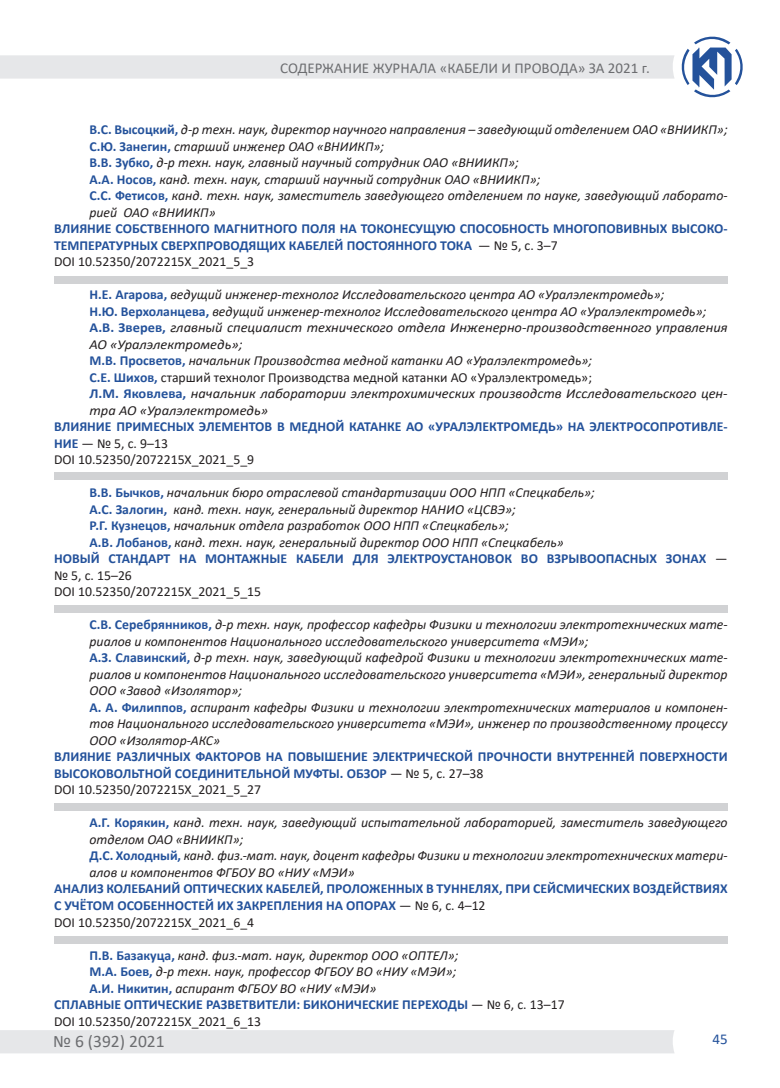
<style>
.page{position:relative;width:780px;height:1088px;background:#fff}
.page>*{position:absolute;margin:0;border:0;box-sizing:border-box;transform-origin:0 0}
.t1{font:17.5px "Calibri";color:#6c6d70}
.t2{font:15px "Calibri";color:#6c6d70}
.t3{font:15px "Calibri";color:#24529b}
.t4{font:italic 13.75px/16.5px "Calibri";color:#231f20}
.t5{font:700 13.75px/16.5px "Calibri";color:#24529b}
.t6{font:13.75px "Calibri";color:#231f20}
.s1{font-weight:700;font-style:normal;color:#24529b}
.s2{font-weight:400;color:#231f20}
.s3{font-style:normal}
</style>
<div class="page">
<svg style="left:0;top:36px;width:743px;height:62px"></svg>
<div style="left:0;top:1030px;width:674px;height:23px;background:#e6e7e9"></div>
<div style="left:54px;top:275px;width:673px;height:8px;background:#d1d2d4"></div>
<div style="left:54px;top:472px;width:673px;height:8px;background:#d1d2d4"></div>
<div style="left:54px;top:605px;width:673px;height:8px;background:#d1d2d4"></div>
<div style="left:54px;top:803px;width:674px;height:8px;background:#d1d2d4"></div>
<div style="left:54px;top:936px;width:674px;height:8px;background:#d1d2d4"></div>
<p class="t2" style="left:280px;top:57px;width:371px">СОДЕРЖАНИЕ ЖУРНАЛА «КАБЕЛИ И ПРОВОДА» ЗА 2021 г.</p>
<p class="t4" style="left:89px;top:121px;width:639px"><span class="s1">В.С. Высоцкий,</span> д-р техн. наук, директор научного направления – заведующий отделением ОАО «ВНИИКП»; <span class="s1">С.Ю. Занегин,</span> старший инженер ОАО «ВНИИКП»;<br><span class="s1">В.В. Зубко,</span> д-р техн. наук, главный научный сотрудник ОАО «ВНИИКП»;<br><span class="s1">А.А. Носов,</span> канд. техн. наук, старший научный сотрудник ОАО «ВНИИКП»;<br><span class="s1">С.С. Фетисов,</span> канд. техн. наук, заместитель заведующего отделением по науке, заведующий лаборато&shy;рией ОАО «ВНИИКП»</p>
<p class="t5" style="left:54px;top:220px;width:675px">ВЛИЯНИЕ СОБСТВЕННОГО МАГНИТНОГО ПОЛЯ НА ТОКОНЕСУЩУЮ СПОСОБНОСТЬ МНОГОПОВИВНЫХ ВЫСОКО-<br>ТЕМПЕРАТУРНЫХ СВЕРХПРОВОДЯЩИХ КАБЕЛЕЙ ПОСТОЯННОГО ТОКА <span class="s2">— № 5, с. 3–7<br>DOI 10.52350/2072215Х_2021_5_3</span></p>
<p class="t4" style="left:89px;top:286px;width:639px"><span class="s1">Н.Е. Агарова,</span> ведущий инженер-технолог Исследовательского центра АО «Уралэлектромедь»;<br><span class="s1">Н.Ю. Верхоланцева,</span> ведущий инженер-технолог Исследовательского центра АО «Уралэлектромедь»; <span class="s1">А.В. Зверев,</span> главный специалист технического отдела Инженерно-производственного управления АО «Уралэлектромедь»;<br><span class="s1">М.В. Просветов,</span> начальник Производства медной катанки АО «Уралэлектромедь»;<br><span class="s1">С.Е. Шихов,</span> <span class="s3">старший технолог Производства медной катанки АО «Уралэлектромедь»;<br></span><span class="s1">Л.М. Яковлева,</span> начальник лаборатории электрохимических производств Исследовательского цен&shy;тра АО «Уралэлектромедь»</p>
<p class="t5" style="left:54px;top:418px;width:675px">ВЛИЯНИЕ ПРИМЕСНЫХ ЭЛЕМЕНТОВ В МЕДНОЙ КАТАНКЕ АО «УРАЛЭЛЕКТРОМЕДЬ» НА ЭЛЕКТРОСОПРОТИВЛЕ-<br>НИЕ <span class="s2">— № 5, с. 9–13<br>DOI 10.52350/2072215Х_2021_5_9</span></p>
<p class="t4" style="left:89px;top:484px;width:507px"><span class="s1">В.В. Бычков,</span> начальник бюро отраслевой стандартизации ООО НПП «Спецкабель»;</p>
<p class="t4" style="left:89px;top:500px;width:427px"><span class="s1">А.С. Залогин,</span> канд. техн. наук, генеральный директор НАНИО «ЦСВЭ»;</p>
<p class="t4" style="left:89px;top:517px;width:420px"><span class="s1">Р.Г. Кузнецов,</span> начальник отдела разработок ООО НПП «Спецкабель»;</p>
<p class="t4" style="left:89px;top:533px;width:476px"><span class="s1">А.В. Лобанов,</span> канд. техн. наук, генеральный директор ООО НПП «Спецкабель»</p>
<p class="t5" style="left:54px;top:550px;width:675px">НОВЫЙ СТАНДАРТ НА МОНТАЖНЫЕ КАБЕЛИ ДЛЯ ЭЛЕКТРОУСТАНОВОК ВО ВЗРЫВООПАСНЫХ ЗОНАХ <span class="s2">—</span></p>
<p class="t6" style="left:54px;top:566px;width:79px">№ 5, с. 15–26</p>
<p class="t6" style="left:54px;top:582px;width:208px">DOI 10.52350/2072215Х_2021_5_15</p>
<p class="t4" style="left:89px;top:616px;width:639px"><span class="s1">С.В. Серебрянников,</span> д-р техн. наук, профессор кафедры Физики и технологии электротехнических мате&shy;риалов и компонентов Национального исследовательского университета «МЭИ»;<br><span class="s1">А.З. Славинский,</span> д-р техн. наук, заведующий кафедрой Физики и технологии электротехнических мате&shy;риалов и компонентов Национального исследовательского университета «МЭИ», генеральный директор ООО «Завод «Изолятор»;<br><span class="s1">А. А. Филиппов,</span> аспирант кафедры Физики и технологии электротехнических материалов и компонен&shy;тов Национального исследовательского университета «МЭИ», инженер по производственному процессу ООО «Изолятор-АКС»</p>
<p class="t5" style="left:54px;top:748px;width:675px">ВЛИЯНИЕ РАЗЛИЧНЫХ ФАКТОРОВ НА ПОВЫШЕНИЕ ЭЛЕКТРИЧЕСКОЙ ПРОЧНОСТИ ВНУТРЕННЕЙ ПОВЕРХНОСТИ<br>ВЫСОКОВОЛЬТНОЙ СОЕДИНИТЕЛЬНОЙ МУФТЫ. ОБЗОР <span class="s2">— № 5, с. 27–38<br>DOI 10.52350/2072215Х_2021_5_27</span></p>
<p class="t4" style="left:89px;top:814px;width:639px"><span class="s1">А.Г. Корякин,</span> канд. техн. наук, заведующий испытательной лабораторией, заместитель заведующего отделом ОАО «ВНИИКП»;<br><span class="s1">Д.С. Холодный,</span> канд. физ.-мат. наук, доцент кафедры Физики и технологии электротехнических матери&shy;алов и компонентов ФГБОУ ВО «НИУ «МЭИ»</p>
<p class="t5" style="left:54px;top:880px;width:675px">АНАЛИЗ КОЛЕБАНИЙ ОПТИЧЕСКИХ КАБЕЛЕЙ, ПРОЛОЖЕННЫХ В ТУННЕЛЯХ, ПРИ СЕЙСМИЧЕСКИХ ВОЗДЕЙСТВИЯХ<br>С УЧЁТОМ ОСОБЕННОСТЕЙ ИХ ЗАКРЕПЛЕНИЯ НА ОПОРАХ <span class="s2">— № 6, с. 4–12<br>DOI 10.52350/2072215Х_2021_6_4</span></p>
<p class="t4" style="left:89px;top:946px;width:370px"><span class="s1">П.В. Базакуца,</span> канд. физ.-мат. наук, директор ООО «ОПТЕЛ»;</p>
<p class="t4" style="left:89px;top:962px;width:368px"><span class="s1">М.А. Боев,</span> д-р техн. наук, профессор ФГБОУ ВО «НИУ «МЭИ»;</p>
<p class="t4" style="left:89px;top:979px;width:288px"><span class="s1">А.И. Никитин,</span> аспирант ФГБОУ ВО «НИУ «МЭИ»</p>
<p class="t5" style="left:54px;top:996px;width:512px">СПЛАВНЫЕ ОПТИЧЕСКИЕ РАЗВЕТВИТЕЛИ: БИКОНИЧЕСКИЕ ПЕРЕХОДЫ <span class="s2">— № 6, с. 13–17</span></p>
<p class="t6" style="left:54px;top:1011px;width:208px">DOI 10.52350/2072215Х_2021_6_13</p>
<p class="t1" style="left:53px;top:1029px;width:113px">№ 6 (392) 2021</p>
<p class="t3" style="left:712px;top:1029px;width:17px">45</p>
</div>
